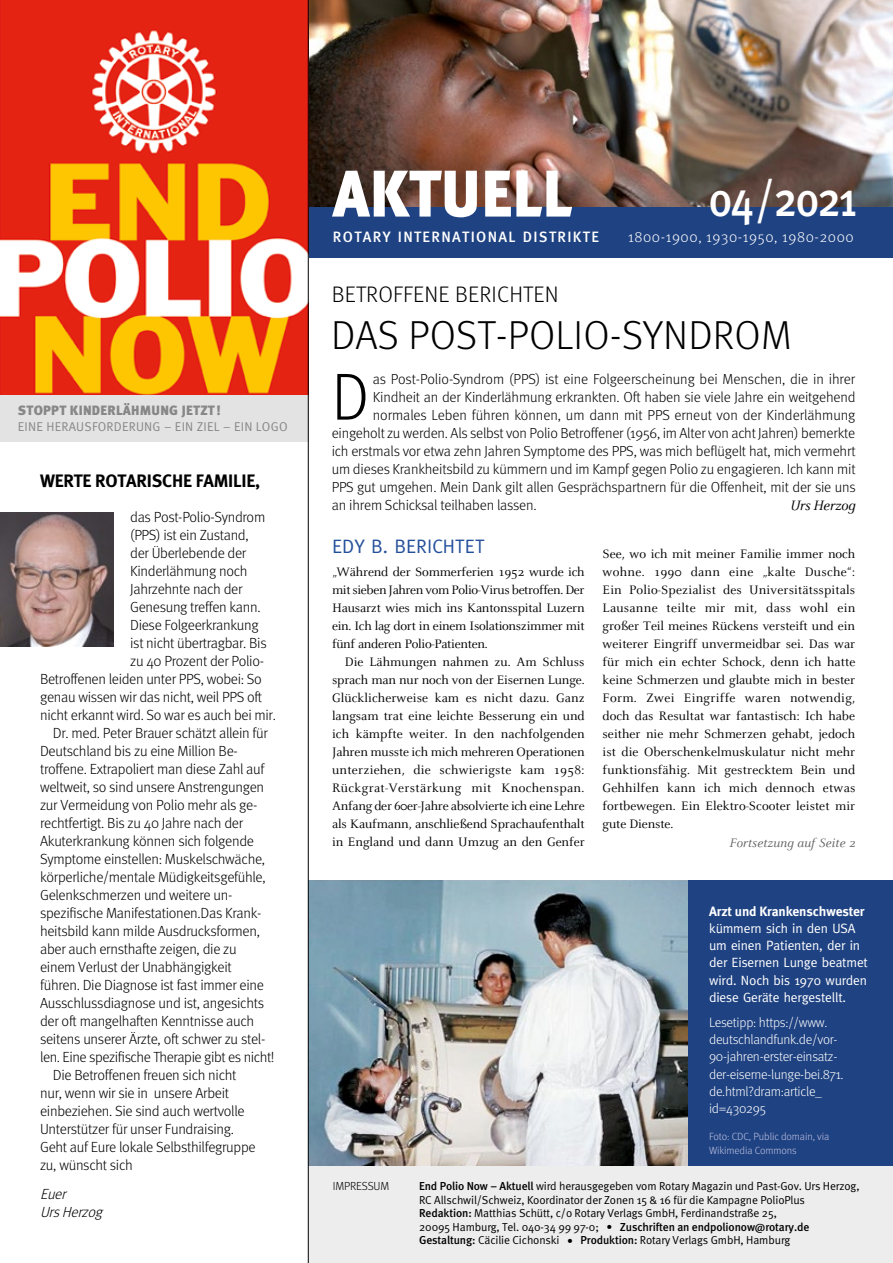
<style>
.page{position:relative;width:893px;height:1263px;background:#fff}
.page>*{position:absolute;margin:0;border:0;box-sizing:border-box;transform-origin:0 0}
.t1{font:300 66.6px "Meta";color:#000;scale:.93 1}
.t2{font:65.85px "Meta Black Caps";color:#fff;scale:.93 1}
.t3{font:500 48.9px "Meta";letter-spacing:-.05em;color:#fff;scale:.88 1}
.t4{font:300 40.5px "Meta";letter-spacing:.005em;color:#000}
.t5{font:300 22.5px "Meta";letter-spacing:.01em;color:#000}
.t6{font:19.5px "Meta";color:#234f9a}
.t7{font:700 18px "Meta";letter-spacing:-.01em;color:#000}
.t8{font:300 15px "Meta";letter-spacing:.04em;color:#fff}
.t9{font:500 15px "Meta";letter-spacing:.09em;color:#fff}
.t10{font:italic 15px "Celeste";letter-spacing:-.015em;color:#000}
.t11{font:300 14.7px "Meta";letter-spacing:-.02em;color:#000}
.t12{font:italic 300 14.7px/18px "Meta";color:#000}
.t13{font:300 14.55px "Meta";letter-spacing:-.01em;color:#000}
.t14{font:13.5px/18px "Celeste";letter-spacing:-.01em;color:#000;text-align:justify}
.t15{font:300 13.5px/17.2px "Meta";letter-spacing:-.02em;color:#fff}
.t16{font:13.5px/17.2px "Meta";letter-spacing:-.01em;color:#fff}
.t17{font:900 13.5px "Meta";letter-spacing:.02em;color:#878787}
.t18{font:700 13.5px "Meta";letter-spacing:-.01em;color:#fff}
.t19{font:italic 13.5px "Celeste";color:#646363}
.t20{font:12.75px "Meta Normal";letter-spacing:.02em;color:#878787}
.t21{font:300 11.7px "Meta";letter-spacing:-.01em;color:#000}
.t22{font:11.55px/13.5px "Meta Normal";letter-spacing:-.01em;color:#000}
.t23{font:500 11.55px "Meta";letter-spacing:-.01em;color:#000}
.t24{font:300 10.5px/13.5px "Meta";letter-spacing:-.01em;color:#c1c4e3}
.s1{font-family:"Meta";font-weight:500}
.s2{font-family:"Meta Normal";font-weight:400}
</style>
<div class="page">
<img style="left:309px;top:881px;width:379px;height:285px">
<div style="left:688px;top:881px;width:205px;height:285px;background:#1f4282"></div>
<div style="left:0;top:384px;width:308px;height:58px;background:#e3e3e3"></div>
<div style="left:277px;top:188px;width:616px;height:70px;background:#1f4282"></div>
<img style="left:309px;top:0;width:584px;height:207px">
<img style="left:0;top:0;width:308px;height:395px">
<div style="left:308px;top:1166px;width:585px;height:97px;background:#ededed"></div>
<img style="left:0;top:513px;width:113px;height:133px">
<hr style="left:308px;top:0;width:1px;height:1263px;background:#000">
<p class="t17" style="left:18px;top:402px;width:204px">STOPPT KINDERLÄHMUNG JETZT!</p>
<p class="t20" style="left:18px;top:419px;width:271px">EINE HERAUSFORDERUNG – EIN ZIEL – EIN LOGO</p>
<h3 class="t7" style="left:40px;top:470px;width:222px">WERTE ROTARISCHE FAMILIE,</h3>
<p class="t11" style="left:130px;top:509px;width:137px">das Post-Polio-Syndrom</p>
<p class="t11" style="left:130px;top:527px;width:120px">(PPS) ist ein Zustand,</p>
<p class="t11" style="left:130px;top:545px;width:118px">der Überlebende der</p>
<p class="t11" style="left:130px;top:563px;width:119px">Kinderlähmung noch</p>
<p class="t11" style="left:130px;top:581px;width:114px">Jahrzehnte nach der</p>
<p class="t11" style="left:130px;top:599px;width:132px">Genesung treffen kann.</p>
<p class="t11" style="left:130px;top:617px;width:130px">Diese Folgeerkrankung</p>
<p class="t11" style="left:130px;top:634px;width:138px">ist nicht übertragbar. Bis</p>
<p class="t11" style="left:130px;top:652px;width:135px">zu 40 Prozent der Polio-</p>
<p class="t11" style="left:40px;top:670px;width:223px">Betroffenen leiden unter PPS, wobei: So</p>
<p class="t11" style="left:40px;top:688px;width:224px">genau wissen wir das nicht, weil PPS oft</p>
<p class="t11" style="left:40px;top:706px;width:237px">nicht erkannt wird. So war es auch bei mir.</p>
<p class="t11" style="left:53px;top:724px;width:217px">Dr. med. Peter Brauer schätzt allein für</p>
<p class="t11" style="left:40px;top:743px;width:199px">Deutschland bis zu eine Million Be-</p>
<p class="t11" style="left:40px;top:761px;width:226px">troffene. Extrapoliert man diese Zahl auf</p>
<p class="t11" style="left:40px;top:779px;width:226px">weltweit, so sind unsere Anstrengungen</p>
<p class="t11" style="left:40px;top:797px;width:219px">zur Vermeidung von Polio mehr als ge-</p>
<p class="t11" style="left:40px;top:815px;width:205px">rechtfertigt. Bis zu 40 Jahre nach der</p>
<p class="t11" style="left:40px;top:833px;width:215px">Akuterkrankung können sich folgende</p>
<p class="t11" style="left:40px;top:851px;width:227px">Symptome einstellen: Muskelschwäche,</p>
<p class="t11" style="left:40px;top:868px;width:227px">körperliche/mentale Müdigkeitsgefühle,</p>
<p class="t11" style="left:40px;top:886px;width:194px">Gelenkschmerzen und weitere un-</p>
<p class="t11" style="left:40px;top:905px;width:223px">spezifische Manifestationen.Das Krank-</p>
<p class="t11" style="left:40px;top:923px;width:222px">heitsbild kann milde Ausdrucksformen,</p>
<p class="t11" style="left:40px;top:941px;width:198px">aber auch ernsthafte zeigen, die zu</p>
<p class="t11" style="left:40px;top:959px;width:193px">einem Verlust der Unabhängigkeit</p>
<p class="t11" style="left:40px;top:977px;width:225px">führen. Die Diagnose ist fast immer eine</p>
<p class="t11" style="left:40px;top:995px;width:226px">Ausschlussdiagnose und ist, angesichts</p>
<p class="t11" style="left:40px;top:1013px;width:216px">der oft mangelhaften Kenntnisse auch</p>
<p class="t11" style="left:40px;top:1030px;width:227px">seitens unserer Ärzte, oft schwer zu stel-</p>
<p class="t11" style="left:40px;top:1048px;width:236px">len. Eine spezifische Therapie gibt es nicht!</p>
<p class="t11" style="left:53px;top:1066px;width:185px">Die Betroffenen freuen sich nicht</p>
<p class="t11" style="left:40px;top:1084px;width:191px">nur, wenn wir sie in unsere Arbeit</p>
<p class="t11" style="left:40px;top:1102px;width:206px">einbeziehen. Sie sind auch wertvolle</p>
<p class="t11" style="left:40px;top:1120px;width:195px">Unterstützer für unser Fundraising.</p>
<p class="t11" style="left:40px;top:1139px;width:217px">Geht auf Eure lokale Selbsthilfegruppe</p>
<p class="t11" style="left:40px;top:1157px;width:94px">zu, wünscht sich</p>
<p class="t12" style="left:40px;top:1184px;width:68px">Euer<br>UrsHerzog</p>
<h2 class="t2" style="left:333px;top:154px;width:259px">AKTUELL</h2>
<h3 class="t3" style="left:708px;top:170px;width:171px">04/2021</h3>
<p class="t9" style="left:333px;top:229px;width:267px">ROTARY INTERNATIONAL DISTRIKTE</p>
<p class="t8" style="left:628px;top:229px;width:227px">1800-1900, 1930-1950, 1980-2000</p>
<h3 class="t5" style="left:332px;top:282px;width:229px">BETROFFENE BERICHTEN</h3>
<h3 class="t4" style="left:331px;top:312px;width:462px">DAS POST-POLIO-SYNDROM</h3>
<h1 class="t1" style="left:332px;top:359px;width:42px">D</h1>
<p class="t13" style="left:373px;top:370px;width:484px">as Post-Polio-Syndrom (PPS) ist eine Folgeerscheinung bei Menschen, die in ihrer</p>
<p class="t13" style="left:373px;top:388px;width:484px">Kindheit an der Kinderlähmung erkrankten. Oft haben sie viele Jahre ein weitgehend</p>
<p class="t13" style="left:373px;top:406px;width:484px">normales Leben führen können, um dann mit PPS erneut von der Kinderlähmung</p>
<p class="t13" style="left:332px;top:424px;width:525px">eingeholt zu werden. Als selbst von Polio Betroffener (1956, im Alter von acht Jahren) bemerkte</p>
<p class="t13" style="left:332px;top:442px;width:526px">ich erstmals vor etwa zehn Jahren Symptome des PPS, was mich beflügelt hat, mich vermehrt</p>
<p class="t13" style="left:332px;top:460px;width:525px">um dieses Krankheitsbild zu kümmern und im Kampf gegen Polio zu engagieren. Ich kann mit</p>
<p class="t13" style="left:332px;top:478px;width:525px">PPS gut umgehen. Mein Dank gilt allen Gesprächspartnern für die Offenheit, mit der sie uns</p>
<p class="t13" style="left:332px;top:496px;width:207px">an ihrem Schicksal teilhaben lassen.</p>
<p class="t10" style="left:790px;top:497px;width:67px">Urs Herzog</p>
<h3 class="t6" style="left:332px;top:534px;width:154px">EDY B. BERICHTET</h3>
<p class="t14" style="left:332px;top:563px;width:254px">„Während der Sommerferien 1952 wurde ich mit sieben Jahren vom Polio-Virus betroffen. Der Hausarzt wies mich ins Kantonsspital Luzern ein. Ich lag dort in einem Isolationszimmer mit fünf anderen Polio-Patienten.</p>
<p class="t14" style="left:332px;top:653px;width:254px;text-indent:13px">Die Lähmungen nahmen zu. Am Schluss sprach man nur noch von der Eisernen Lunge.<br>Glücklicherweise kam es nicht dazu. Ganz langsam trat eine leichte Besserung ein und ich kämpfte weiter. In den nachfolgenden Jahren musste ich mich mehreren Operationen unterziehen, die schwierigste kam 1958:<br>Rückgrat-Verstärkung mit Knochenspan.<br>Anfang der 60er-Jahre absolvierte ich eine Lehre als Kaufmann, anschließend Sprachaufenthalt in England und dann Umzug an den Genfer</p>
<p class="t14" style="left:603px;top:545px;width:254px">See, wo ich mit meiner Familie immer noch wohne. 1990 dann eine „kalte Dusche“:<br>Ein Polio-Spezialist des Universitätsspitals Lausanne teilte mir mit, dass wohl ein großer Teil meines Rückens versteift und ein weiterer Eingriff unvermeidbar sei. Das war für mich ein echter Schock, denn ich hatte keine Schmerzen und glaubte mich in bester Form. Zwei Eingriffe waren notwendig, doch das Resultat war fantastisch: Ich habe seither nie mehr Schmerzen gehabt, jedoch ist die Oberschenkelmuskulatur nicht mehr funktionsfähig. Mit gestrecktem Bein und Gehhilfen kann ich mich dennoch etwas fortbewegen. Ein Elektro-Scooter leistet mir gute Dienste.</p>
<p class="t19" style="left:730px;top:835px;width:127px">Fortsetzung auf Seite 2</p>
<p class="t18" style="left:709px;top:903px;width:157px">Arzt und Krankenschwester</p>
<p class="t16" style="left:709px;top:919px;width:160px">kümmern sich in den USA um einen Patienten, der in der Eisernen Lunge beatmet wird. Noch bis 1970 wurden diese Geräte hergestellt.</p>
<p class="t15" style="left:709px;top:1013px;width:136px">Lesetipp: https://www. deutschlandfunk.de/vor-<br>90-jahren-erster-einsatz&shy;der-eiserne-lunge-bei.871. de.html?dram:article_ id=430295</p>
<p class="t24" style="left:709px;top:1130px;width:122px">Foto: CDC, Public domain, via<br>Wikimedia Commons</p>
<p class="t21" style="left:333px;top:1179px;width:58px">IMPRESSUM</p>
<p class="t22" style="left:419px;top:1179px;width:442px"><span class="s1">End Polio Now – Aktuell</span> wird herausgegeben vom Rotary Magazin und Past-Gov. Urs Herzog,<br>RC Allschwil/Schweiz, Koordinator der Zonen 15 &amp; 16 für die Kampagne PolioPlus<br><span class="s1">Redaktion:</span> Matthias Schütt, c/o Rotary Verlags GmbH, Ferdinandstraße 25,</p>
<p class="t23" style="left:419px;top:1220px;width:392px"><span class="s2">20095 Hamburg, Tel. 040-34 99 97-0; •</span> Zuschriften an endpolionow@rotary.de</p>
<p class="t22" style="left:419px;top:1233px;width:373px"><span class="s1">Gestaltung:</span> Cäcilie Cichonski • <span class="s1">Produktion:</span> Rotary Verlags GmbH, Hamburg</p>
</div>
